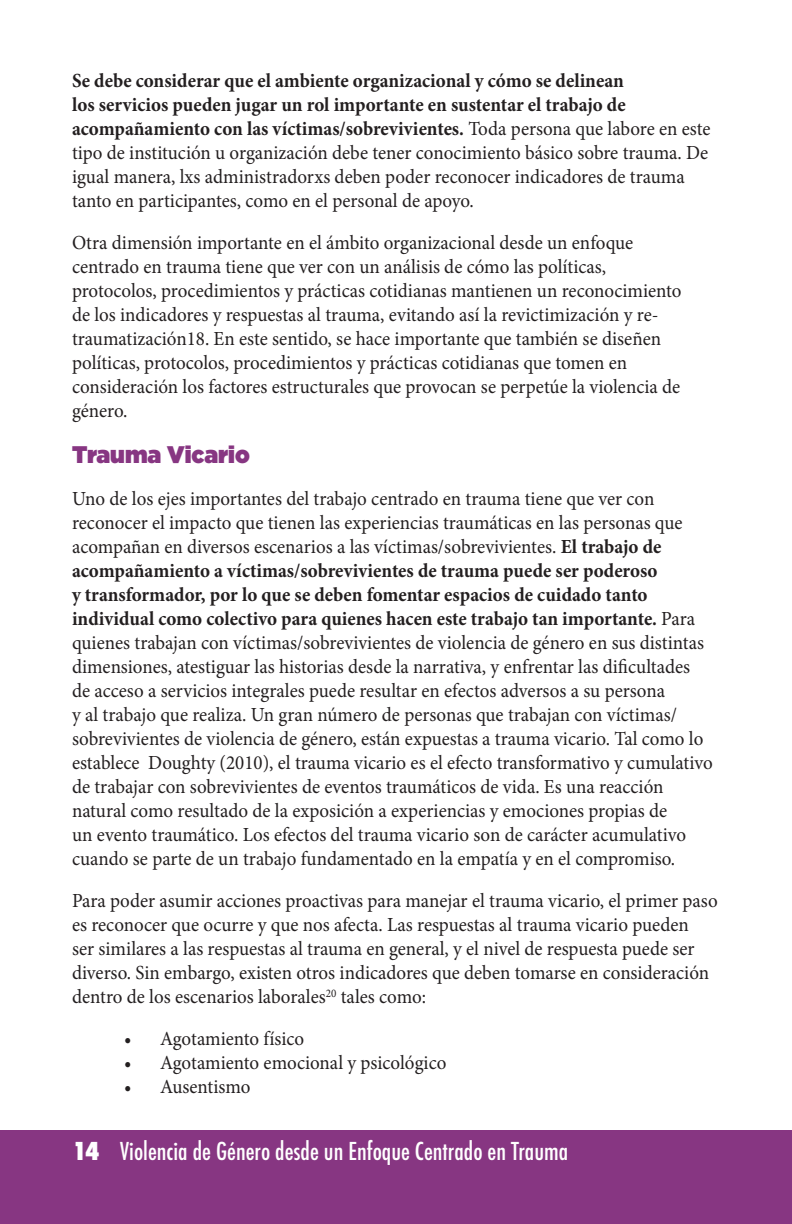
<style>
.page{position:relative;width:792px;height:1224px;background:#fff}
.page>*{position:absolute;margin:0;border:0;box-sizing:border-box;transform-origin:0 0}
.t1{font:500 condensed 24px "Futura";color:#fff}
.t2{font:900 24px "Gotham";color:#873682;scale:.95 1}
.Body{font:20px/24px "Minion Pro";color:#231f20;scale:.95 1}
.s1{font-weight:700}
.s2{font-weight:800}
</style>
<div class="page">
<div style="left:0;top:1130px;width:792px;height:94px;background:#873682"></div>
<p class="Body" style="left:72px;top:68px;width:674px"><span class="s1">Se debe considerar que el ambiente organizacional y cómo se delinean<br>los servicios pueden jugar un rol importante en sustentar el trabajo de acompañamiento con las víctimas/sobrevivientes.</span> Toda persona que labore en este tipo de institución u organización debe tener conocimiento básico sobre trauma. De igual manera, lxs administradorxs deben poder reconocer indicadores de trauma tanto en participantes, como en el personal de apoyo.</p>
<p class="Body" style="left:72px;top:230px;width:643px">Otra dimensión importante en el ámbito organizacional desde un enfoque centrado en trauma tiene que ver con un análisis de cómo las políticas, protocolos, procedimientos y prácticas cotidianas mantienen un reconocimiento de los indicadores y respuestas al trauma, evitando así la revictimización y re&shy;traumatización18. En este sentido, se hace importante que también se diseñen políticas, protocolos, procedimientos y prácticas cotidianas que tomen en consideración los factores estructurales que provocan se perpetúe la violencia de género.</p>
<h2 class="t2" style="left:72px;top:438px;width:189px">Trauma Vicario</h2>
<p class="Body" style="left:72px;top:487px;width:676px">Uno de los ejes importantes del trabajo centrado en trauma tiene que ver con reconocer el impacto que tienen las experiencias traumáticas en las personas que acompañan en diversos escenarios a las víctimas/sobrevivientes. <span class="s1">El trabajo de acompañamiento a víctimas/sobrevivientes de trauma puede ser poderoso<br>y transformador, por lo que se deben fomentar espacios de cuidado tanto individual como colectivo para quienes hacen este trabajo tan importante.</span> Para quienes trabajan con víctimas/sobrevivientes de violencia de género en sus distintas dimensiones, atestiguar las historias desde la narrativa, y enfrentar las dificultades de acceso a servicios integrales puede resultar en efectos adversos a su persona<br>y al trabajo que realiza. Un gran número de personas que trabajan con víctimas/ sobrevivientes de violencia de género, están expuestas a trauma vicario. Tal como lo establece Doughty (2010), el trauma vicario es el efecto transformativo y cumulativo de trabajar con sobrevivientes de eventos traumáticos de vida. Es una reacción natural como resultado de la exposición a experiencias y emociones propias de<br>un evento traumático. Los efectos del trauma vicario son de carácter acumulativo cuando se parte de un trabajo fundamentado en la empatía y en el compromiso.</p>
<p class="Body" style="left:72px;top:889px;width:681px">Para poder asumir acciones proactivas para manejar el trauma vicario, el primer paso es reconocer que ocurre y que nos afecta. Las respuestas al trauma vicario pueden<br>ser similares a las respuestas al trauma en general, y el nivel de respuesta puede ser diverso. Sin embargo, existen otros indicadores que deben tomarse en consideración dentro de los escenarios laborales<sup>20</sup> tales como:</p>
<p class="Body" style="left:124px;top:1027px;width:191px">• Agotamiento físico</p>
<p class="Body" style="left:124px;top:1051px;width:341px">• Agotamiento emocional y psicológico</p>
<p class="Body" style="left:124px;top:1075px;width:135px">• Ausentismo</p>
<p class="t1" style="left:72px;top:1136px;width:498px"><span class="s2">14</span> Violencia de Género desde un Enfoque Centrado en Trauma</p>
</div>
